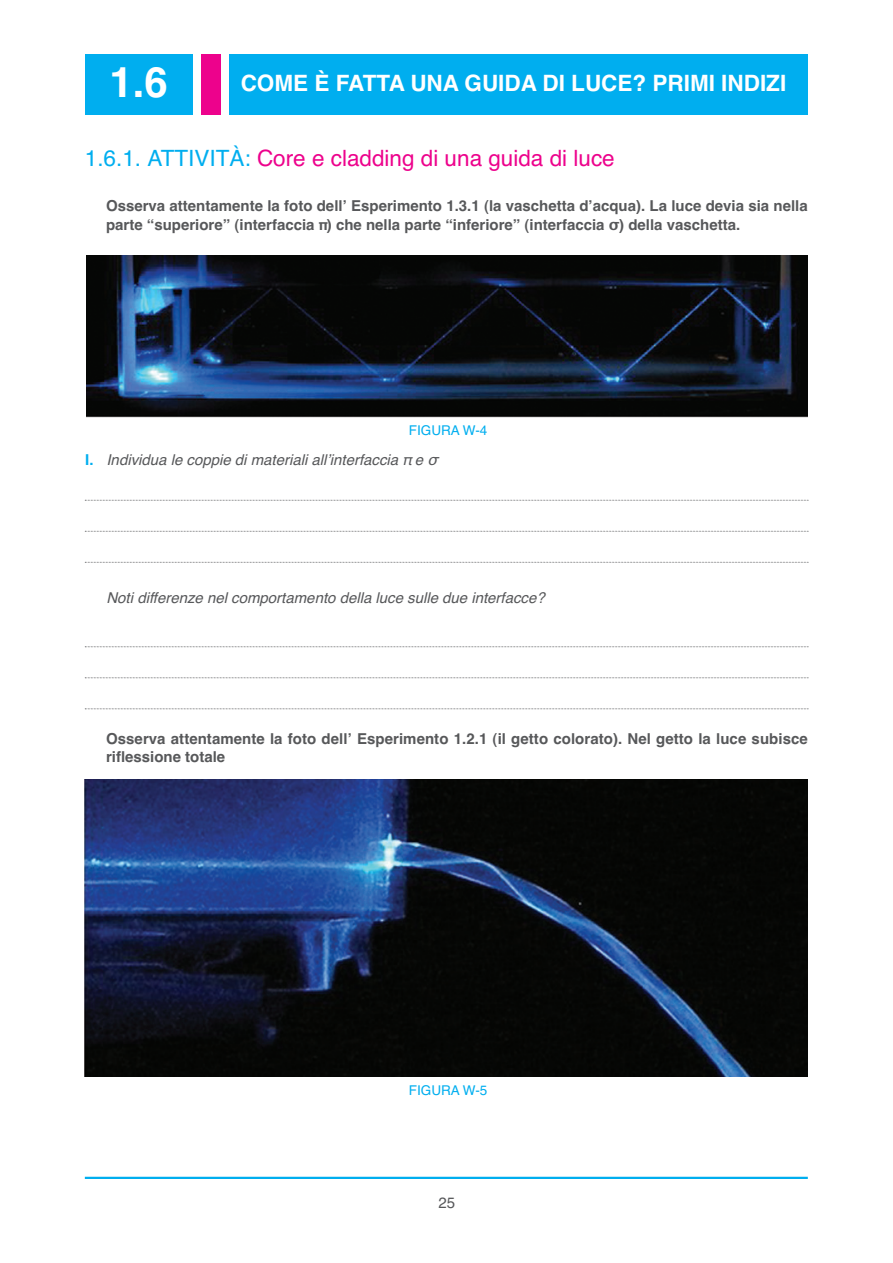
<style>
.page{position:relative;width:893px;height:1263px;background:#fff}
.page>*{position:absolute;margin:0;border:0;box-sizing:border-box;transform-origin:0 0}
.t1{font:700 42px "Helvetica";color:#fff}
.t2{font:22.5px "Helvetica";color:#ed028c}
.t3{font:700 22.5px "Helvetica";color:#fff}
.t4{font:700 15px/18.5px "Helvetica";color:#57585a}
.t5{font:italic 15px "Helvetica";color:#57585a}
.t6{font:15px "Helvetica";color:#57585a}
.t7{font:13.5px "Helvetica";color:#00aeef}
.s1{color:#00aeef}
.s2{font-family:"Lucida Grande"}
.s3{font-weight:700;font-style:normal;color:#00aeef}
</style>
<div class="page">
<hr style="left:85px;top:1177px;width:723px;height:2px;background:#00aeef">
<img style="left:86px;top:255px;width:722px;height:162px">
<svg style="left:85px;top:500px;width:724px;height:1px"></svg>
<svg style="left:85px;top:531px;width:724px;height:1px"></svg>
<svg style="left:85px;top:562px;width:724px;height:1px"></svg>
<svg style="left:85px;top:646px;width:724px;height:1px"></svg>
<svg style="left:85px;top:677px;width:724px;height:1px"></svg>
<svg style="left:85px;top:708px;width:724px;height:1px"></svg>
<img style="left:85px;top:780px;width:723px;height:297px">
<div style="left:85px;top:54px;width:107px;height:61px;background:#00aeef"></div>
<div style="left:201px;top:54px;width:20px;height:61px;background:#ed028c"></div>
<div style="left:229px;top:54px;width:579px;height:61px;background:#00aeef"></div>
<h1 class="t1" style="left:110px;top:66px;width:60px">1.6</h1>
<h2 class="t3" style="left:241px;top:75px;width:547px">COME È FATTA UNA GUIDA DI LUCE? PRIMI INDIZI</h2>
<h2 class="t2" style="left:85px;top:150px;width:531px"><span class="s1">1.6.1. ATTIVITÀ:</span> Core e cladding di una guida di luce</h2>
<p class="t4" style="left:106px;top:198px;width:703px">Osserva attentamente la foto dellʼ Esperimento 1.3.1 (la vaschetta dʼacqua). La luce devia sia nella parte “superiore” (interfaccia π) che nella parte “inferiore” (interfaccia <span class="s2">σ</span>) della vaschetta.</p>
<p class="t7" style="left:409px;top:425px;width:80px">FIGURA W-4</p>
<p class="t5" style="left:85px;top:454px;width:354px"><span class="s3">I.</span> Individua le coppie di materiali allʼinterfaccia π e <span class="s2">σ</span></p>
<p class="t5" style="left:106px;top:592px;width:440px">Noti differenze nel comportamento della luce sulle due interfacce?</p>
<p class="t4" style="left:106px;top:732px;width:703px;line-height:18px">Osserva attentamente la foto dellʼ Esperimento 1.2.1 (il getto colorato). Nel getto la luce subisce riflessione totale</p>
<p class="t7" style="left:409px;top:1085px;width:80px">FIGURA W-5</p>
<p class="t6" style="left:438px;top:1197px;width:18px">25</p>
</div>
